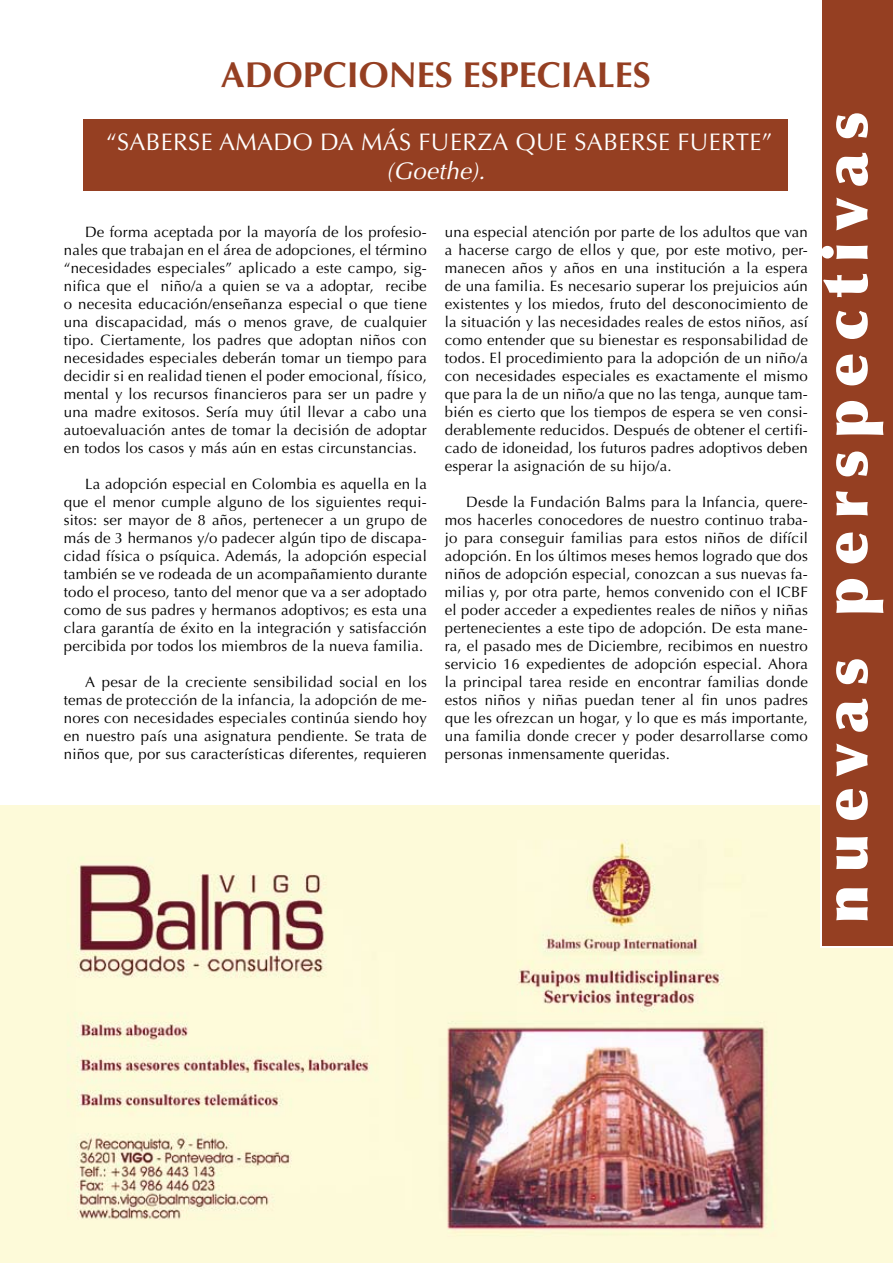
<style>
.page{position:relative;width:893px;height:1263px;background:#fff}
.page>*{position:absolute;margin:0;border:0;box-sizing:border-box;transform-origin:0 0}
.t1{font:900 60px "Optima";letter-spacing:.2em;color:#fff}
.t2{font:700 36px "Optima";color:#953f22}
.t3{font:24px "Optima";letter-spacing:.015em;color:#fff}
.t4{font:italic 24px "Optima";letter-spacing:.015em;color:#fff}
.t5{font:15px/18px "Optima";letter-spacing:.015em;color:#000;text-align:justify}
</style>
<div class="page">
<img style="left:0;top:805px;width:893px;height:458px">
<div style="left:821px;top:0;width:72px;height:947px;background:#953f22"></div>
<div style="left:84px;top:119px;width:704px;height:72px;background:#953f22"></div>
<h2 class="t2" style="left:221px;top:54px;width:432px">ADOPCIONES ESPECIALES</h2>
<h3 class="t3" style="left:106px;top:128px;width:668px">“SABERSE AMADO DA MÁS FUERZA QUE SABERSE FUERTE”</h3>
<h3 class="t4" style="left:386px;top:157px;width:100px">(Goethe).</h3>
<p class="t5" style="left:64px;top:223px;width:365px;text-indent:21px">De forma aceptada por la mayoría de los profesio&shy;nales que trabajan en el área de adopciones, el término “necesidades especiales” aplicado a este campo, sig&shy;nifica que el niño/a a quien se va a adoptar, recibe o necesita educación/enseñanza especial o que tiene una discapacidad, más o menos grave, de cualquier tipo. Ciertamente, los padres que adoptan niños con necesidades especiales deberán tomar un tiempo para decidir si en realidad tienen el poder emocional, físico, mental y los recursos financieros para ser un padre y una madre exitosos. Sería muy útil llevar a cabo una autoevaluación antes de tomar la decisión de adoptar en todos los casos y más aún en estas circunstancias.</p>
<p class="t5" style="left:64px;top:475px;width:365px;text-indent:21px">La adopción especial en Colombia es aquella en la que el menor cumple alguno de los siguientes requi&shy;sitos: ser mayor de 8 años, pertenecer a un grupo de más de 3 hermanos y/o padecer algún tipo de discapa&shy;cidad física o psíquica. Además, la adopción especial también se ve rodeada de un acompañamiento durante todo el proceso, tanto del menor que va a ser adoptado como de sus padres y hermanos adoptivos; es esta una clara garantía de éxito en la integración y satisfacción percibida por todos los miembros de la nueva familia.</p>
<p class="t5" style="left:64px;top:673px;width:365px;text-indent:21px">A pesar de la creciente sensibilidad social en los temas de protección de la infancia, la adopción de me&shy;nores con necesidades especiales continúa siendo hoy en nuestro país una asignatura pendiente. Se trata de niños que, por sus características diferentes, requieren</p>
<p class="t5" style="left:445px;top:223px;width:365px">una especial atención por parte de los adultos que van a hacerse cargo de ellos y que, por este motivo, per&shy;manecen años y años en una institución a la espera de una familia. Es necesario superar los prejuicios aún existentes y los miedos, fruto del desconocimiento de la situación y las necesidades reales de estos niños, así como entender que su bienestar es responsabilidad de todos. El procedimiento para la adopción de un niño/a con necesidades especiales es exactamente el mismo que para la de un niño/a que no las tenga, aunque tam&shy;bién es cierto que los tiempos de espera se ven consi&shy;derablemente reducidos. Después de obtener el certifi&shy;cado de idoneidad, los futuros padres adoptivos deben esperar la asignación de su hijo/a.</p>
<p class="t5" style="left:445px;top:493px;width:365px;text-indent:21px">Desde la Fundación Balms para la Infancia, quere&shy;mos hacerles conocedores de nuestro continuo traba&shy;jo para conseguir familias para estos niños de difícil adopción. En los últimos meses hemos logrado que dos niños de adopción especial, conozcan a sus nuevas fa&shy;milias y, por otra parte, hemos convenido con el ICBF el poder acceder a expedientes reales de niños y niñas pertenecientes a este tipo de adopción. De esta mane&shy;ra, el pasado mes de Diciembre, recibimos en nuestro servicio 16 expedientes de adopción especial. Ahora la principal tarea reside en encontrar familias donde estos niños y niñas puedan tener al fin unos padres que les ofrezcan un hogar, y lo que es más importante, una familia donde crecer y poder desarrollarse como personas inmensamente queridas.</p>
<h1 class="t1" style="left:810px;top:923px;width:813px;rotate:-90deg">nuevas perspectivas</h1>
</div>
